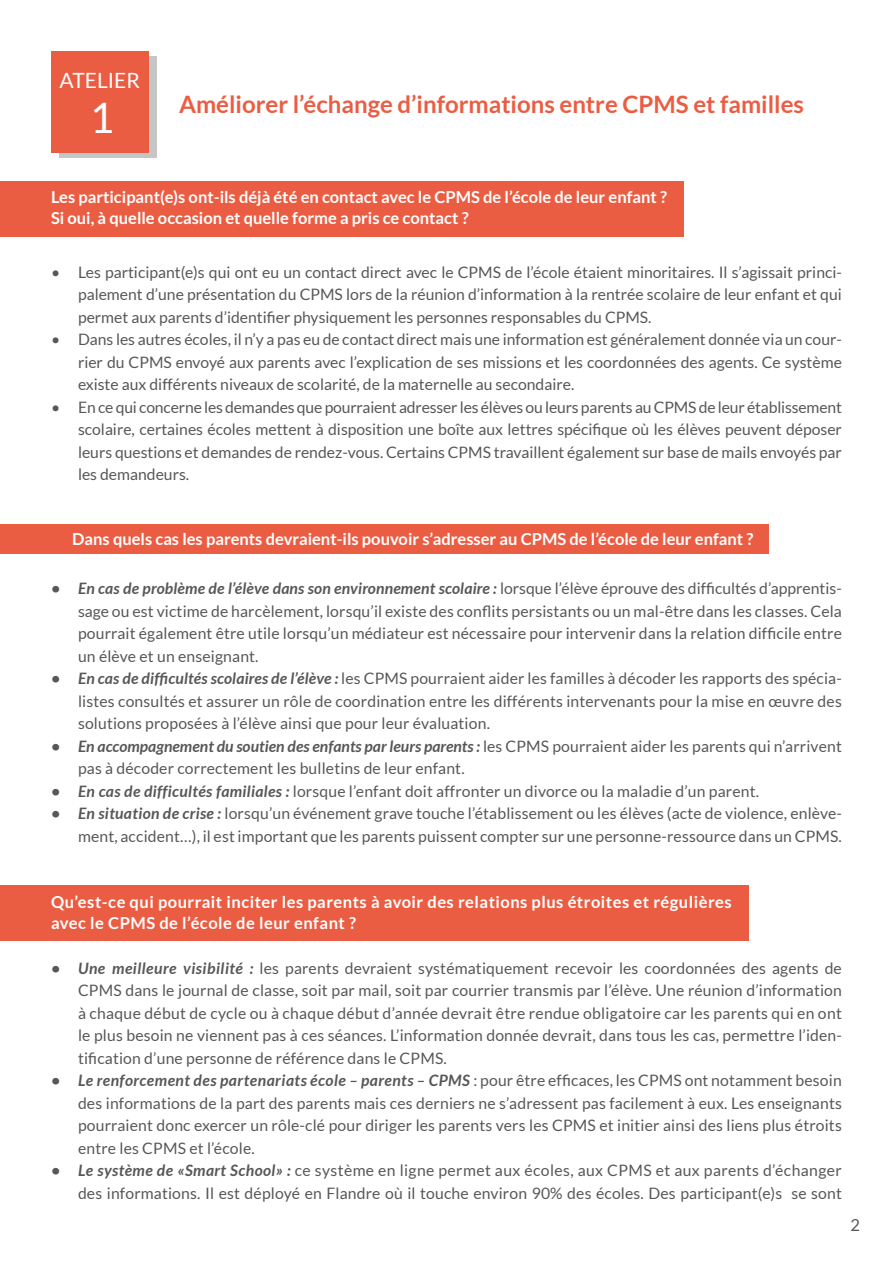
<style>
.page{position:relative;width:893px;height:1263px;background:#fff}
.page>*{position:absolute;margin:0;border:0;box-sizing:border-box;transform-origin:0 0}
.t1{font:42px "Lato";color:#fff}
.t2{font:700 24px "Lato";color:#eb5d43}
.t3{font:21px "Lato";color:#fff}
.t4{font:700 16.5px/21px "Lato";color:#fff}
.t5{font:700 16.5px/21px "Lato";letter-spacing:.03em;color:#fff}
.t6{font:16.5px "Lato";color:#575756}
.t7{font:15.75px/22.5px "Lato";letter-spacing:.01em;color:#575756;text-align:justify}
.s1{font-weight:700;font-style:italic}
</style>
<div class="page">
<div style="left:0;top:885px;width:748px;height:56px;background:#eb5d43"></div>
<div style="left:0;top:524px;width:769px;height:30px;background:#eb5d43"></div>
<div style="left:59px;top:56px;width:97px;height:101px;background:#c6c6c6"></div>
<div style="left:0;top:181px;width:684px;height:55px;background:#eb5d43"></div>
<div style="left:51px;top:51px;width:97px;height:102px;background:#eb5d43"></div>
<h3 class="t3" style="left:60px;top:69px;width:82px">ATELIER</h3>
<h1 class="t1" style="left:90px;top:94px;width:26px">1</h1>
<h2 class="t2" style="left:179px;top:90px;width:627px">Améliorer l’échange d’informations entre CPMS et familles</h2>
<p class="t4" style="left:51px;top:186px;width:617px">Les participant(e)s ont-ils déjà été en contact avec le CPMS de l’école de leur enfant ?<br>Si oui, à quelle occasion et quelle forme a pris ce contact ?</p>
<p class="t7" style="left:78px;top:261px;width:765px;text-indent:-27px">• Les participant(e)s qui ont eu un contact direct avec le CPMS de l’école étaient minoritaires. Il s’agissait princi&shy;palement d’une présentation du CPMS lors de la réunion d’information à la rentrée scolaire de leur enfant et qui permet aux parents d’identifier physiquement les personnes responsables du CPMS.</p>
<p class="t7" style="left:78px;top:328px;width:765px;text-indent:-27px">• Dans les autres écoles, il n’y a pas eu de contact direct mais une information est généralement donnée via un cour&shy;rier du CPMS envoyé aux parents avec l’explication de ses missions et les coordonnées des agents. Ce système existe aux différents niveaux de scolarité, de la maternelle au secondaire.</p>
<p class="t7" style="left:78px;top:396px;width:765px;text-indent:-27px">• En ce qui concerne les demandes que pourraient adresser les élèves ou leurs parents au CPMS de leur établissement scolaire, certaines écoles mettent à disposition une boîte aux lettres spécifique où les élèves peuvent déposer leurs questions et demandes de rendez-vous. Certains CPMS travaillent également sur base de mails envoyés par les demandeurs.</p>
<p class="t4" style="left:72px;top:528px;width:683px">Dans quels cas les parents devraient-ils pouvoir s’adresser au CPMS de l’école de leur enfant ?</p>
<p class="t7" style="left:78px;top:577px;width:765px;text-indent:-27px"><span class="s1">• En cas de problème de l’élève dans son environnement scolaire :</span> lorsque l’élève éprouve des difficultés d’apprentis&shy;sage ou est victime de harcèlement, lorsqu’il existe des conflits persistants ou un mal-être dans les classes. Cela pourrait également être utile lorsqu’un médiateur est nécessaire pour intervenir dans la relation difficile entre un élève et un enseignant.</p>
<p class="t7" style="left:78px;top:667px;width:765px;text-indent:-27px"><span class="s1">• En cas de difficultés scolaires de l’élève :</span> les CPMS pourraient aider les familles à décoder les rapports des spécia&shy;listes consultés et assurer un rôle de coordination entre les différents intervenants pour la mise en œuvre des solutions proposées à l’élève ainsi que pour leur évaluation.</p>
<p class="t7" style="left:78px;top:735px;width:765px;text-indent:-27px"><span class="s1">• En accompagnement du soutien des enfants par leurs parents :</span> les CPMS pourraient aider les parents qui n’arrivent pas à décoder correctement les bulletins de leur enfant.</p>
<p class="t7" style="left:51px;top:780px;width:710px"><span class="s1">• En cas de difficultés familiales :</span> lorsque l’enfant doit affronter un divorce ou la maladie d’un parent.</p>
<p class="t7" style="left:51px;top:802px;width:792px;text-align:right"><span class="s1">• En situation de crise :</span> lorsqu’un événement grave touche l’établissement ou les élèves (acte de violence, enlève&shy;ment, accident…), il est important que les parents puissent compter sur une personne-ressource dans un CPMS.</p>
<p class="t5" style="left:51px;top:891px;width:682px">Qu’est-ce qui pourrait inciter les parents à avoir des relations plus étroites et régulières avec le CPMS de l’école de leur enfant ?</p>
<p class="t7" style="left:78px;top:957px;width:765px;text-indent:-27px"><span class="s1">• Une meilleure visibilité :</span> les parents devraient systématiquement recevoir les coordonnées des agents de CPMS dans le journal de classe, soit par mail, soit par courrier transmis par l’élève. Une réunion d’information à chaque début de cycle ou à chaque début d’année devrait être rendue obligatoire car les parents qui en ont le plus besoin ne viennent pas à ces séances. L’information donnée devrait, dans tous les cas, permettre l’iden&shy;tification d’une personne de référence dans le CPMS.</p>
<p class="t7" style="left:78px;top:1069px;width:765px;text-indent:-27px"><span class="s1">• Le renforcement des partenariats école – parents – CPMS</span> : pour être efficaces, les CPMS ont notamment besoin des informations de la part des parents mais ces derniers ne s’adressent pas facilement à eux. Les enseignants pourraient donc exercer un rôle-clé pour diriger les parents vers les CPMS et initier ainsi des liens plus étroits entre les CPMS et l’école.</p>
<p class="t7" style="left:51px;top:1159px;width:792px;text-align:right"><span class="s1">• Le système de «Smart School» :</span> ce système en ligne permet aux écoles, aux CPMS et aux parents d’échanger des informations. Il est déployé en Flandre où il touche environ 90% des écoles. Des participant(e)s se sont</p>
<p class="t6" style="left:850px;top:1216px;width:11px">2</p>
</div>
